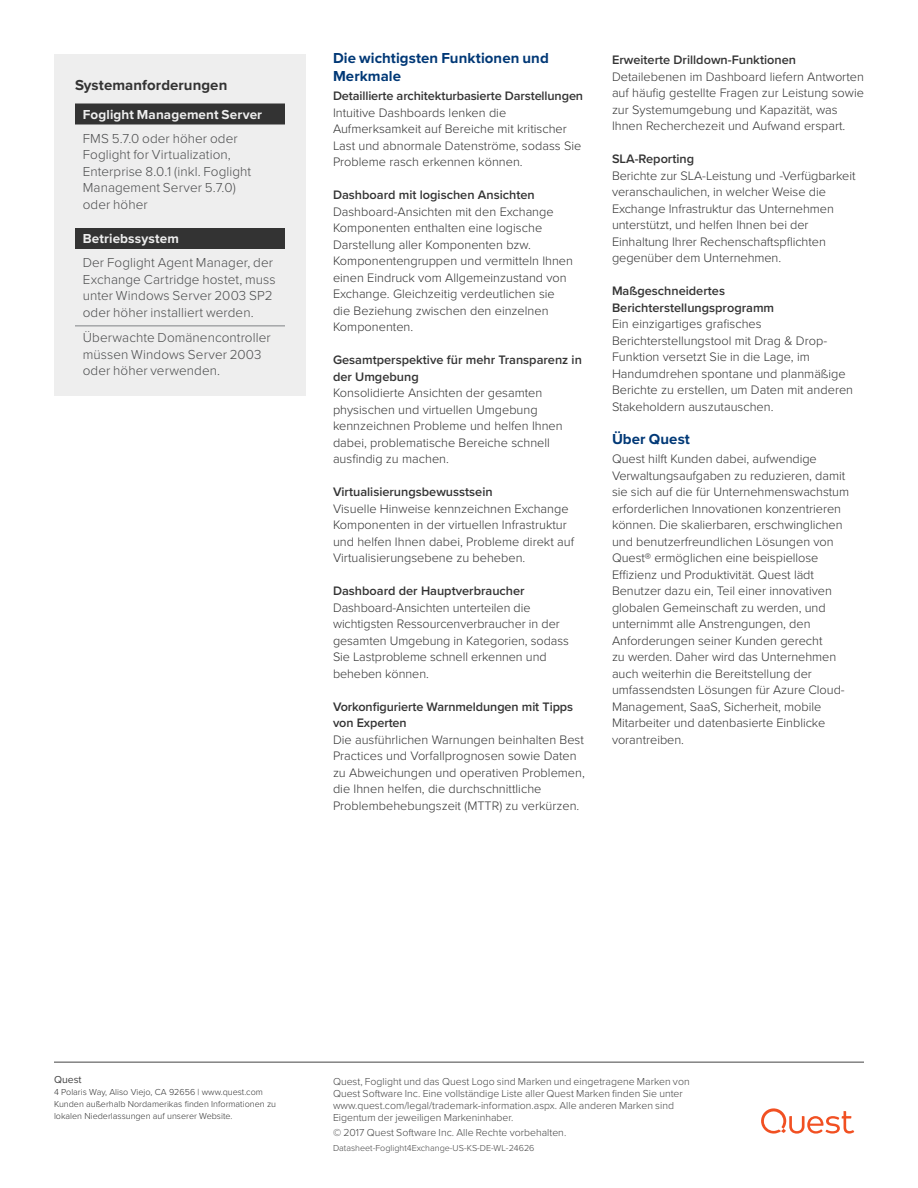
<style>
.page{position:relative;width:918px;height:1188px;background:#fff}
.page>*{position:absolute;margin:0;border:0;box-sizing:border-box;transform-origin:0 0}
.Paragraph_Head{font:700 15px/18px "Proxima Nova";letter-spacing:.005em;color:#003876}
.System_requirements{font:700 15px "Proxima Nova";letter-spacing:.005em;color:#333}
.System_requirements-2{font:300 13.5px/16.5px "Proxima Nova";letter-spacing:.005em;color:#4b4c4d}
.System_requirements-3{font:700 13.5px "Proxima Nova";letter-spacing:.01em;color:#eee}
.Body_copy{font:300 12.75px/16.5px "Proxima Nova";color:#333}
.Paragraph_Subhead{font:600 12.75px/16.5px "Proxima Nova";color:#333}
.LAST_PAGE_Disclaimer{font:300 10.5px/12px "Proxima Nova";color:#444}
.t1{font:10.5px "Proxima Nova";color:#444}
.t2{font:300 9px/12px "Proxima Nova";color:#333}
.t3{font:300 9px "Proxima Nova";color:#444}
</style>
<div class="page">
<hr style="left:54px;top:1062px;width:810px;height:1px;background:#444">
<svg style="left:761px;top:1108px;width:93px;height:26px"></svg>
<div style="left:54px;top:54px;width:252px;height:342px;background:#eee"></div>
<div style="left:75px;top:104px;width:210px;height:20px;background:#333"></div>
<div style="left:75px;top:228px;width:210px;height:21px;background:#333"></div>
<hr style="left:75px;top:326px;width:210px;height:1px;background:#808285">
<p class="System_requirements" style="left:75px;top:74px;width:154px">Systemanforderungen</p>
<p class="System_requirements-3" style="left:83px;top:104px;width:181px">Foglight Management Server</p>
<p class="System_requirements-2" style="left:83px;top:129px;width:170px">FMS 5.7.0 oder höher oder<br>Foglight for Virtualization,<br>Enterprise 8.0.1 (inkl. Foglight<br>Management Server 5.7.0) oder höher</p>
<p class="System_requirements-3" style="left:83px;top:228px;width:98px">Betriebssystem</p>
<p class="System_requirements-2" style="left:83px;top:254px;width:195px">Der Foglight Agent Manager, der<br>Exchange Cartridge hostet, muss unter Windows Server 2003 SP2 oder höher installiert werden.</p>
<p class="System_requirements-2" style="left:83px;top:329px;width:189px">Überwachte Domänencontroller müssen Windows Server 2003 oder höher verwenden.</p>
<p class="Paragraph_Head" style="left:333px;top:49px;width:217px">Die wichtigsten Funktionen und<br>Merkmale</p>
<p class="Paragraph_Subhead" style="left:333px;top:87px;width:252px">Detaillierte architekturbasierte Darstellungen</p>
<p class="Body_copy" style="left:333px;top:104px;width:250px">Intuitive Dashboards lenken die Aufmerksamkeit auf Bereiche mit kritischer Last und abnormale Datenströme, sodass Sie Probleme rasch erkennen können.</p>
<p class="Paragraph_Subhead" style="left:333px;top:186px;width:203px">Dashboard mit logischen Ansichten</p>
<p class="Body_copy" style="left:333px;top:203px;width:242px">Dashboard-Ansichten mit den Exchange Komponenten enthalten eine logische Darstellung aller Komponenten bzw.<br>Komponentengruppen und vermitteln Ihnen einen Eindruck vom Allgemeinzustand von Exchange. Gleichzeitig verdeutlichen sie die Beziehung zwischen den einzelnen Komponenten.</p>
<p class="Paragraph_Subhead" style="left:333px;top:351px;width:250px">Gesamtperspektive für mehr Transparenz in der Umgebung</p>
<p class="Body_copy" style="left:333px;top:384px;width:231px">Konsolidierte Ansichten der gesamten physischen und virtuellen Umgebung kennzeichnen Probleme und helfen Ihnen dabei, problematische Bereiche schnell ausfindig zu machen.</p>
<p class="Paragraph_Subhead" style="left:333px;top:483px;width:161px">Virtualisierungsbewusstsein</p>
<p class="Body_copy" style="left:333px;top:500px;width:243px">Visuelle Hinweise kennzeichnen Exchange Komponenten in der virtuellen Infrastruktur und helfen Ihnen dabei, Probleme direkt auf Virtualisierungsebene zu beheben.</p>
<p class="Paragraph_Subhead" style="left:333px;top:582px;width:193px">Dashboard der Hauptverbraucher</p>
<p class="Body_copy" style="left:333px;top:599px;width:237px">Dashboard-Ansichten unterteilen die wichtigsten Ressourcenverbraucher in der gesamten Umgebung in Kategorien, sodass Sie Lastprobleme schnell erkennen und beheben können.</p>
<p class="Paragraph_Subhead" style="left:333px;top:698px;width:242px">Vorkonfigurierte Warnmeldungen mit Tipps von Experten</p>
<p class="Body_copy" style="left:333px;top:731px;width:253px">Die ausführlichen Warnungen beinhalten Best Practices und Vorfallprognosen sowie Daten zu Abweichungen und operativen Problemen, die Ihnen helfen, die durchschnittliche Problembehebungszeit (MTTR) zu verkürzen.</p>
<p class="Paragraph_Subhead" style="left:612px;top:51px;width:186px">Erweiterte Drilldown-Funktionen</p>
<p class="Body_copy" style="left:612px;top:67px;width:253px">Detailebenen im Dashboard liefern Antworten auf häufig gestellte Fragen zur Leistung sowie zur Systemumgebung und Kapazität, was Ihnen Recherchezeit und Aufwand erspart.</p>
<p class="Paragraph_Subhead" style="left:612px;top:150px;width:84px">SLA-Reporting</p>
<p class="Body_copy" style="left:612px;top:166px;width:245px">Berichte zur SLA-Leistung und -Verfügbarkeit veranschaulichen, in welcher Weise die Exchange Infrastruktur das Unternehmen unterstützt, und helfen Ihnen bei der Einhaltung Ihrer Rechenschaftspflichten gegenüber dem Unternehmen.</p>
<p class="Paragraph_Subhead" style="left:612px;top:282px;width:164px">Maßgeschneidertes<br>Berichterstellungsprogramm</p>
<p class="Body_copy" style="left:612px;top:315px;width:243px">Ein einzigartiges grafisches Berichterstellungstool mit Drag &amp; Drop-Funktion versetzt Sie in die Lage, im Handumdrehen spontane und planmäßige Berichte zu erstellen, um Daten mit anderen Stakeholdern auszutauschen.</p>
<p class="Paragraph_Head" style="left:612px;top:429px;width:80px">Über Quest</p>
<p class="Body_copy" style="left:612px;top:450px;width:239px">Quest hilft Kunden dabei, aufwendige Verwaltungsaufgaben zu reduzieren, damit sie sich auf die für Unternehmenswachstum erforderlichen Innovationen konzentrieren können. Die skalierbaren, erschwinglichen und benutzerfreundlichen Lösungen von Quest® ermöglichen eine beispiellose Effizienz und Produktivität. Quest lädt Benutzer dazu ein, Teil einer innovativen globalen Gemeinschaft zu werden, und unternimmt alle Anstrengungen, den Anforderungen seiner Kunden gerecht<br>zu werden. Daher wird das Unternehmen auch weiterhin die Bereitstellung der umfassendsten Lösungen für Azure Cloud-Management, SaaS, Sicherheit, mobile Mitarbeiter und datenbasierte Einblicke vorantreiben.</p>
<p class="t1" style="left:54px;top:1072px;width:29px">Quest</p>
<p class="t2" style="left:54px;top:1086px;width:224px">4 Polaris Way, Aliso Viejo, CA 92656 | www.quest.com<br>Kunden außerhalb Nordamerikas finden Informationen zu lokalen Niederlassungen auf unserer Website.</p>
<p class="LAST_PAGE_Disclaimer" style="left:333px;top:1076px;width:358px">Quest, Foglight und das Quest Logo sind Marken und eingetragene Marken von Quest Software Inc. Eine vollständige Liste aller Quest Marken finden Sie unter www.quest.com/legal/trademark-information.aspx. Alle anderen Marken sind Eigentum der jeweiligen Markeninhaber.</p>
<p class="LAST_PAGE_Disclaimer" style="left:333px;top:1127px;width:235px">© 2017 Quest Software Inc. Alle Rechte vorbehalten.</p>
<p class="t3" style="left:333px;top:1142px;width:203px">Datasheet-Foglight4Exchange-US-KS-DE-WL-24626</p>
</div>
